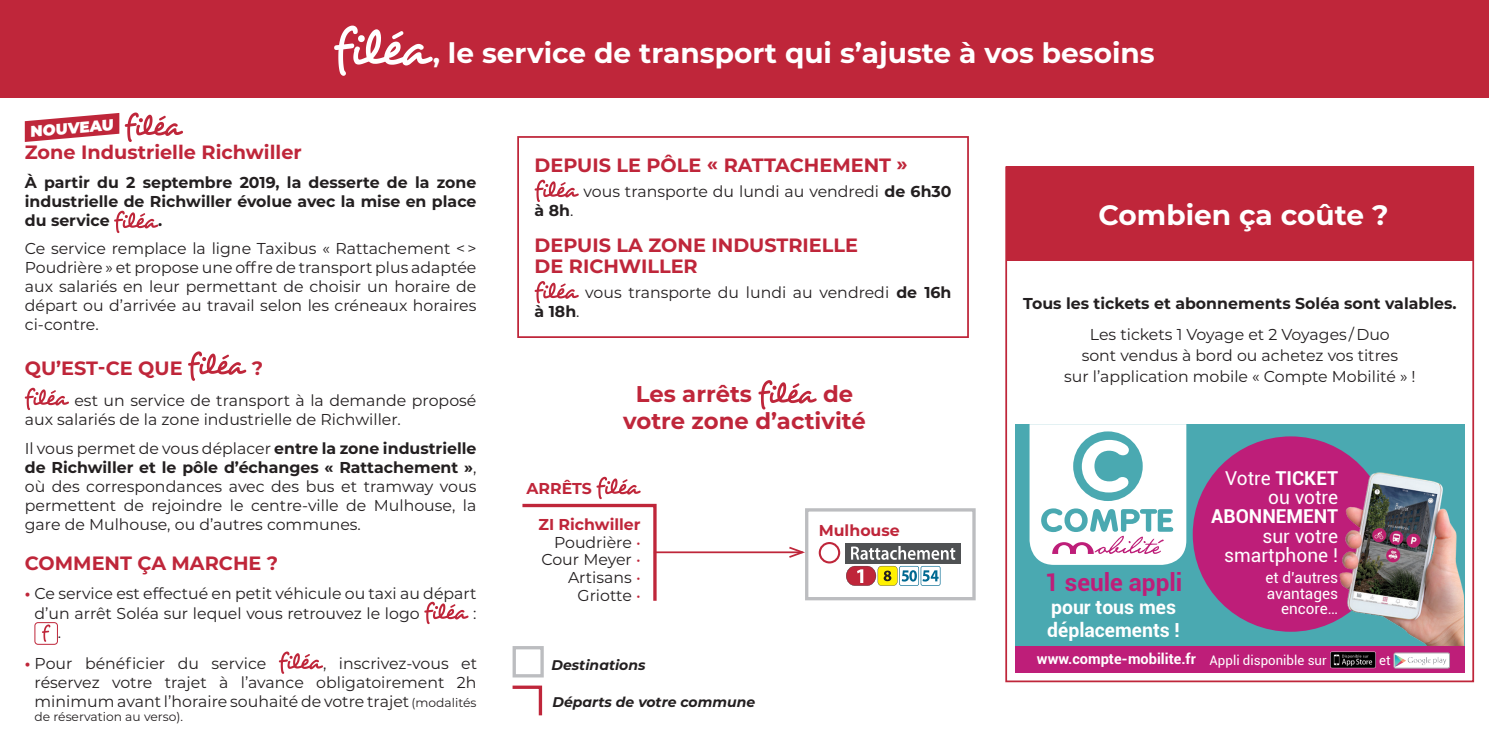
<style>
.page{position:relative;width:1489px;height:745px;background:#fff}
.page>*{position:absolute;margin:0;border:0;box-sizing:border-box;transform-origin:0 0}
.t1{font:700 28px "Montserrat";color:#fff}
.t2{font:700 24.32px "Roboto";color:#be1e79}
.t3{font:700 22.75px/27.3px "Montserrat";color:#bf263a}
.t4{font:700 19.43px/23.3px "Roboto";color:#fff}
.t5{font:700 19.25px/21px "Montserrat";color:#bf263a}
.t6{font:19.07px/19.1px "Roboto";color:#fff;text-align:right}
.t7{font:700 19.07px "Roboto";color:#fff}
.t8{font:15.75px/18.9px "Montserrat";color:#231f20;text-align:justify}
.t9{font:700 15.75px/18.9px "Montserrat";color:#231f20;text-align:justify}
.t10{font:700 15.75px "Montserrat";color:#bf263a}
.t11{font:900 15.58px "Montserrat";color:#fff}
.t12{font:15.4px/15.4px "Roboto";color:#fff;text-align:right}
.t13{font:700 14.53px "Roboto";color:#fff}
.t14{font:italic 700 14px "Montserrat";color:#231f20}
.t15{font:13.3px "Roboto";color:#fff}
.t16{font:12.25px "Montserrat";color:#231f20}
.s1{font-weight:700}
.s2{font-weight:700;color:#bf263a}
.s3{font-size:12.25px}
.s4{font-weight:400}
.s5{color:#bf263a}
.s6{font-weight:400;font-size:13.3px}
</style>
<div class="page">
<svg style="left:188px;top:351px;width:58px;height:29px"></svg>
<svg style="left:25px;top:387px;width:44px;height:23px"></svg>
<svg style="left:25px;top:113px;width:94px;height:29px"></svg>
<svg style="left:125px;top:112px;width:58px;height:30px"></svg>
<svg style="left:114px;top:210px;width:44px;height:23px"></svg>
<svg style="left:534px;top:179px;width:44px;height:23px"></svg>
<svg style="left:534px;top:281px;width:44px;height:22px"></svg>
<div style="left:517px;top:136px;width:451px;height:202px;border:2px solid #bf263a"></div>
<svg style="left:758px;top:380px;width:58px;height:29px"></svg>
<div style="left:512px;top:645px;width:31px;height:32px;background:#fff;border:3px solid #bcbdc0"></div>
<svg style="left:512px;top:685px;width:31px;height:31px"></svg>
<svg style="left:522px;top:476px;width:136px;height:125px"></svg>
<div style="left:0;top:0;width:1488px;height:97px;background:#bf263a"></div>
<svg style="left:334px;top:26px;width:98px;height:50px"></svg>
<div style="left:1006px;top:166px;width:467px;height:94px;background:#bf263a"></div>
<div style="left:1005px;top:166px;width:468px;height:515px;border:2px solid #bf263a"></div>
<div style="left:1014px;top:424px;width:449px;height:244px;background:#4aa9b1"></div>
<svg style="left:1029px;top:424px;width:157px;height:140px"></svg>
<div style="left:1192px;top:436px;width:196px;height:195px;background:#be1e79;border-radius:50%"></div>
<img style="left:1197px;top:450px;width:266px;height:196px">
<div style="left:1014px;top:646px;width:449px;height:26px;background:#be1e79"></div>
<img style="left:1330px;top:651px;width:45px;height:17px">
<img style="left:1395px;top:654px;width:52px;height:11px">
<div style="left:1393px;top:652px;width:56px;height:15px;border:1px solid #a8a9ad;border-radius:2px"></div>
<svg style="left:424px;top:601px;width:44px;height:22px"></svg>
<div style="left:35px;top:622px;width:23px;height:22px;border:1px solid #bf263a;border-radius:3px"></div>
<svg style="left:42px;top:624px;width:8px;height:17px"></svg>
<svg style="left:279px;top:651px;width:44px;height:22px"></svg>
<div style="left:805px;top:508px;width:170px;height:92px;background:#fff;border:3px solid #bcbdc0"></div>
<svg style="left:819px;top:542px;width:20px;height:20px"></svg>
<div style="left:818px;top:541px;width:22px;height:22px;border:2px solid #bf263a;border-radius:50%"></div>
<div style="left:844px;top:542px;width:116px;height:21px;background:#4f5153"></div>
<svg style="left:851px;top:546px;width:104px;height:13px"></svg>
<svg style="left:846px;top:565px;width:94px;height:20px"></svg>
<hr style="left:654px;top:551px;width:148px;height:2px;background:#bf263a">
<svg style="left:787px;top:545px;width:20px;height:14px"></svg>
<h1 class="t1" style="left:432px;top:33px;width:723px">, le service de transport qui s’ajuste à vos besoins</h1>
<p class="t11" style="left:29px;top:120px;width:85px;rotate:-5deg">NOUVEAU</p>
<p class="t5" style="left:25px;top:140px;width:278px">Zone Industrielle Richwiller</p>
<p class="t9" style="left:25px;top:172px;width:453px">À partir du 2 septembre 2019, la desserte de la zone industrielle de Richwiller évolue avec la mise en place du service</p>
<p class="t9" style="left:158px;top:210px;width:6px">.</p>
<p class="t8" style="left:25px;top:239px;width:453px">Ce service remplace la ligne Taxibus « Rattachement &lt; &gt; Poudrière » et propose une offre de transport plus adaptée aux salariés en leur permettant de choisir un horaire de départ ou d’arrivée au travail selon les créneaux horaires ci-contre.</p>
<p class="t5" style="left:25px;top:356px;width:159px">QU’EST-CE QUE</p>
<p class="t5" style="left:252px;top:356px;width:13px">?</p>
<p class="t8" style="left:25px;top:390px;width:453px;text-indent:50px">est un service de transport à la demande proposé aux salariés de la zone industrielle de Richwiller.</p>
<p class="t8" style="left:25px;top:438px;width:453px">Il vous permet de vous déplacer <span class="s1">entre la zone industrielle de Richwiller et le pôle d’échanges « Rattachement »</span>, où des correspondances avec des bus et tramway vous permettent de rejoindre le centre-ville de Mulhouse, la gare de Mulhouse, ou d’autres communes.</p>
<p class="t5" style="left:25px;top:551px;width:255px">COMMENT ÇA MARCHE ?</p>
<p class="t8" style="left:35px;top:582px;width:443px;line-height:20.5px;text-indent:-10px"><span class="s2">•</span> Ce service est effectué en petit véhicule ou taxi au départ d’un arrêt Soléa sur lequel vous retrouvez le logo</p>
<p class="t8" style="left:473px;top:603px;width:5px">:</p>
<p class="t8" style="left:58px;top:622px;width:5px">.</p>
<p class="t8" style="left:25px;top:653px;width:243px"><span class="s2">•</span> Pour bénéficier du service</p>
<p class="t8" style="left:35px;top:653px;width:444px;text-indent:288px">, inscrivez-vous et réservez votre trajet à l’avance obligatoirement 2h minimum avant l’horaire souhaité de votre trajet <span class="s3">(modalités</span></p>
<p class="t16" style="left:35px;top:708px;width:150px">de réservation au verso).</p>
<p class="t5" style="left:534px;top:153px;width:375px">DEPUIS LE PÔLE « RATTACHEMENT »</p>
<p class="t8" style="left:583px;top:181px;width:369px">vous transporte du lundi au vendredi <span class="s1">de 6h30</span></p>
<p class="t9" style="left:534px;top:200px;width:40px">à 8h<span class="s4">.</span></p>
<p class="t5" style="left:534px;top:233px;width:325px">DEPUIS LA ZONE INDUSTRIELLE<br>DE RICHWILLER</p>
<p class="t8" style="left:585px;top:282px;width:368px">vous transporte du lundi au vendredi <span class="s1">de 16h</span></p>
<p class="t9" style="left:534px;top:301px;width:46px">à 18h<span class="s4">.</span></p>
<p class="t10" style="left:526px;top:477px;width:67px">ARRÊTS</p>
<h3 class="t3" style="left:635px;top:379px;width:118px">Les arrêts</h3>
<h3 class="t3" style="left:623px;top:379px;width:244px;text-indent:200px">de votre zone d’activité</h3>
<p class="t8" style="left:538px;top:514px;width:104px;line-height:17.7px;text-align:right"><span class="s2">ZI Richwiller<br></span>Poudrière <span class="s5">•<br></span>Cour Meyer <span class="s5">•<br></span>Artisans <span class="s5">•<br></span>Griotte <span class="s5">•</span></p>
<p class="t14" style="left:551px;top:654px;width:96px">Destinations</p>
<p class="t14" style="left:552px;top:691px;width:204px">Départs de votre commune</p>
<p class="t10" style="left:818px;top:518px;width:83px">Mulhouse</p>
<h1 class="t1" style="left:1098px;top:195px;width:291px">Combien ça coûte ?</h1>
<p class="t9" style="left:1023px;top:293px;width:435px">Tous les tickets et abonnements Soléa sont valables.</p>
<p class="t8" style="left:1063px;top:323px;width:353px;line-height:21px;text-align:center">Les tickets 1 Voyage et 2 Voyages / Duo<br>sont vendus à bord ou achetez vos titres<br>sur l’application mobile « Compte Mobilité » !</p>
<h2 class="t2" style="left:1044px;top:564px;width:139px">1 seule appli</h2>
<p class="t4" style="left:1047px;top:594px;width:134px">pour tous mes déplacements !</p>
<p class="t6" style="left:1224px;top:467px;width:114px">Votre <span class="s1">TICKET </span>ou votre</p>
<p class="t7" style="left:1211px;top:502px;width:128px">ABONNEMENT</p>
<p class="t6" style="left:1223px;top:525px;width:115px">sur votre smartphone !</p>
<p class="t12" style="left:1265px;top:569px;width:74px">et d’autres avantages encore…</p>
<p class="t13" style="left:1036px;top:648px;width:291px">www.compte-mobilite.fr <span class="s6">Appli disponible sur</span></p>
<p class="t15" style="left:1378px;top:650px;width:13px">et</p>
</div>
